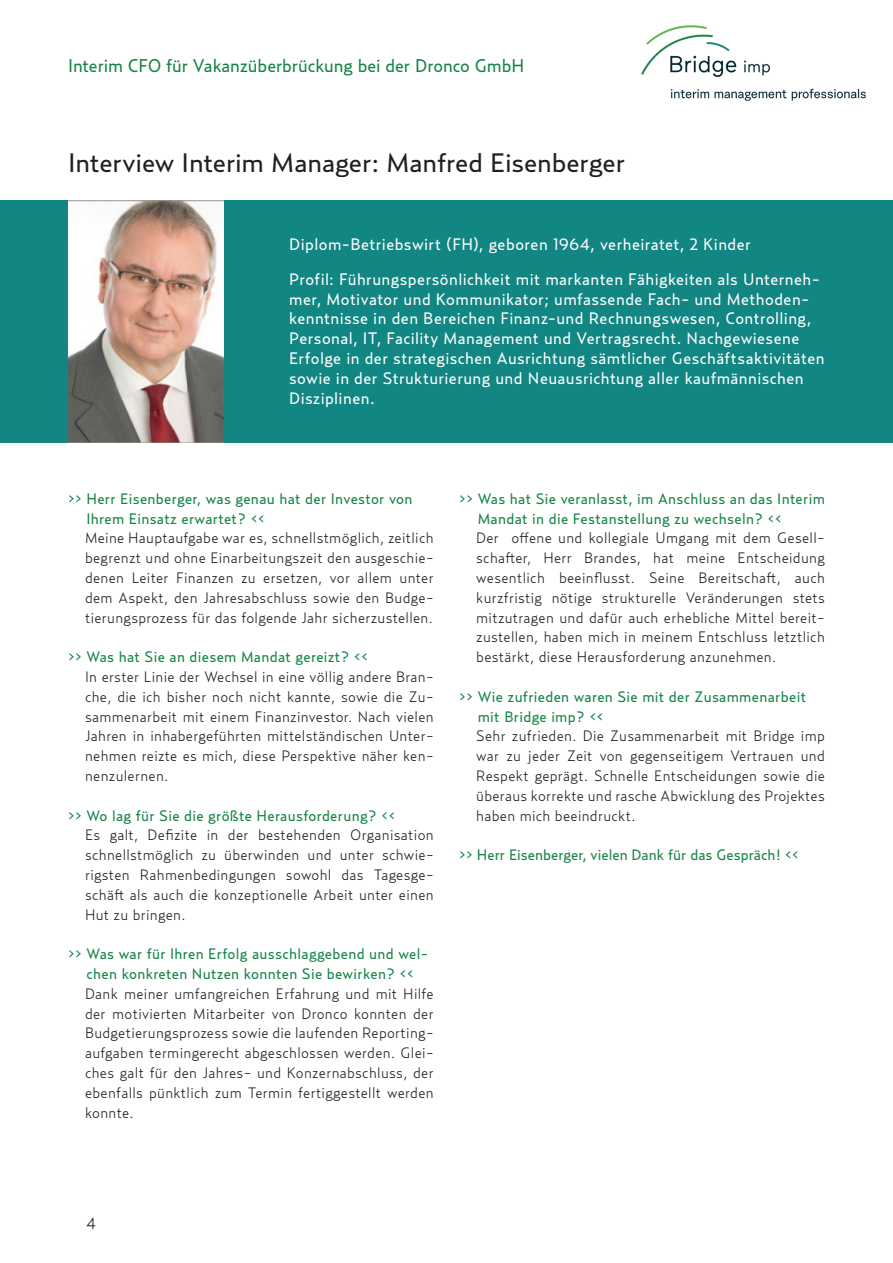
<style>
.page{position:relative;width:893px;height:1263px;background:#fff}
.page>*{position:absolute;margin:0;border:0;box-sizing:border-box;transform-origin:0 0}
.H4_2{font:26.4px "Relay";letter-spacing:-.005em;color:#231f20;scale:1.04 1}
.t1{font:18.3px "Relay";letter-spacing:-.005em;color:#148446}
.Kasten{font:16.5px/19.8px "Relay";letter-spacing:.025em;color:#fff}
.Kasten_H{font:16.5px "Relay";letter-spacing:.025em;color:#fff}
.t2{font:300 16.5px "Relay";color:#231f20}
.Mengentext_Interview{font:300 15px/19.8px "Relay";letter-spacing:.02em;color:#231f20;text-align:justify}
.Frage{font:15px/19.8px "Relay";letter-spacing:.02em;color:#148446}
.Frage-2{font:15px "Relay";color:#148446}
</style>
<div class="page">
<img style="left:641px;top:25px;width:225px;height:76px">
<div style="left:0;top:200px;width:893px;height:243px;background:#128683"></div>
<img style="left:68px;top:200px;width:156px;height:243px">
<p class="t1" style="left:68px;top:54px;width:458px">Interim CFO für Vakanzüberbrückung bei der Dronco GmbH</p>
<p class="H4_2" style="left:68px;top:147px;width:537px">Interview Interim Manager: Manfred Eisenberger</p>
<p class="Kasten_H" style="left:289px;top:235px;width:463px">Diplom-Betriebswirt (FH), geboren 1964, verheiratet, 2 Kinder</p>
<p class="Kasten" style="left:289px;top:269px;width:537px">Profil: Führungspersönlichkeit mit markanten Fähigkeiten als Unterneh&shy;mer, Motivator und Kommunikator; umfassende Fach- und Methoden&shy;kenntnisse in den Bereichen Finanz-und Rechnungswesen, Controlling, Personal, IT, Facility Management und Vertragsrecht. Nachgewiesene Erfolge in der strategischen Ausrichtung sämtlicher Geschäftsaktivitäten sowie in der Strukturierung und Neuausrichtung aller kaufmännischen Disziplinen.</p>
<p class="Frage" style="left:87px;top:488px;width:328px;text-indent:-18px">&gt;&gt; Herr Eisenberger, was genau hat der Investor von<br>Ihrem Einsatz erwartet? &lt;&lt;</p>
<p class="Mengentext_Interview" style="left:85px;top:528px;width:350px">Meine Hauptaufgabe war es, schnellstmöglich, zeitlich begrenzt und ohne Einarbeitungszeit den ausgeschie&shy;denen Leiter Finanzen zu ersetzen, vor allem unter dem Aspekt, den Jahresabschluss sowie den Budge&shy;tierungsprozess für das folgende Jahr sicherzustellen.</p>
<p class="Frage" style="left:68px;top:647px;width:301px">&gt;&gt; Was hat Sie an diesem Mandat gereizt? &lt;&lt;</p>
<p class="Mengentext_Interview" style="left:85px;top:666px;width:350px">In erster Linie der Wechsel in eine völlig andere Bran&shy;che, die ich bisher noch nicht kannte, sowie die Zu&shy;sammenarbeit mit einem Finanzinvestor. Nach vielen Jahren in inhabergeführten mittelständischen Unter&shy;nehmen reizte es mich, diese Perspektive näher ken&shy;nenzulernen.</p>
<p class="Frage" style="left:68px;top:805px;width:329px">&gt;&gt; Wo lag für Sie die größte Herausforderung? &lt;&lt;</p>
<p class="Mengentext_Interview" style="left:85px;top:825px;width:350px">Es galt, Defizite in der bestehenden Organisation schnellstmöglich zu überwinden und unter schwie&shy;rigsten Rahmenbedingungen sowohl das Tagesge&shy;schäft als auch die konzeptionelle Arbeit unter einen Hut zu bringen.</p>
<p class="Frage" style="left:68px;top:944px;width:362px;text-align:center">&gt;&gt; Was war für Ihren Erfolg ausschlaggebend und wel&shy;chen konkreten Nutzen konnten Sie bewirken? &lt;&lt;</p>
<p class="Mengentext_Interview" style="left:85px;top:983px;width:350px">Dank meiner umfangreichen Erfahrung und mit Hilfe der motivierten Mitarbeiter von Dronco konnten der Budgetierungsprozess sowie die laufenden Reporting&shy;aufgaben termingerecht abgeschlossen werden. Glei&shy;ches galt für den Jahres- und Konzernabschluss, der ebenfalls pünktlich zum Termin fertiggestellt werden konnte.</p>
<p class="Frage" style="left:478px;top:488px;width:349px;text-indent:-18px">&gt;&gt; Was hat Sie veranlasst, im Anschluss an das Interim<br>Mandat in die Festanstellung zu wechseln? &lt;&lt;</p>
<p class="Mengentext_Interview" style="left:476px;top:528px;width:350px">Der offene und kollegiale Umgang mit dem Gesell&shy;schafter, Herr Brandes, hat meine Entscheidung wesentlich beeinflusst. Seine Bereitschaft, auch kurzfristig nötige strukturelle Veränderungen stets mitzutragen und dafür auch erhebliche Mittel bereit&shy;zustellen, haben mich in meinem Entschluss letztlich bestärkt, diese Herausforderung anzunehmen.</p>
<p class="Frage" style="left:478px;top:686px;width:330px;text-indent:-18px">&gt;&gt; Wie zufrieden waren Sie mit der Zusammenarbeit mit Bridge imp? &lt;&lt;</p>
<p class="Mengentext_Interview" style="left:476px;top:726px;width:350px">Sehr zufrieden. Die Zusammenarbeit mit Bridge imp war zu jeder Zeit von gegenseitigem Vertrauen und Respekt geprägt. Schnelle Entscheidungen sowie die überaus korrekte und rasche Abwicklung des Projektes haben mich beeindruckt.</p>
<p class="Frage-2" style="left:459px;top:846px;width:341px">&gt;&gt; Herr Eisenberger, vielen Dank für das Gespräch! &lt;&lt;</p>
<p class="t2" style="left:87px;top:1213px;width:11px">4</p>
</div>
